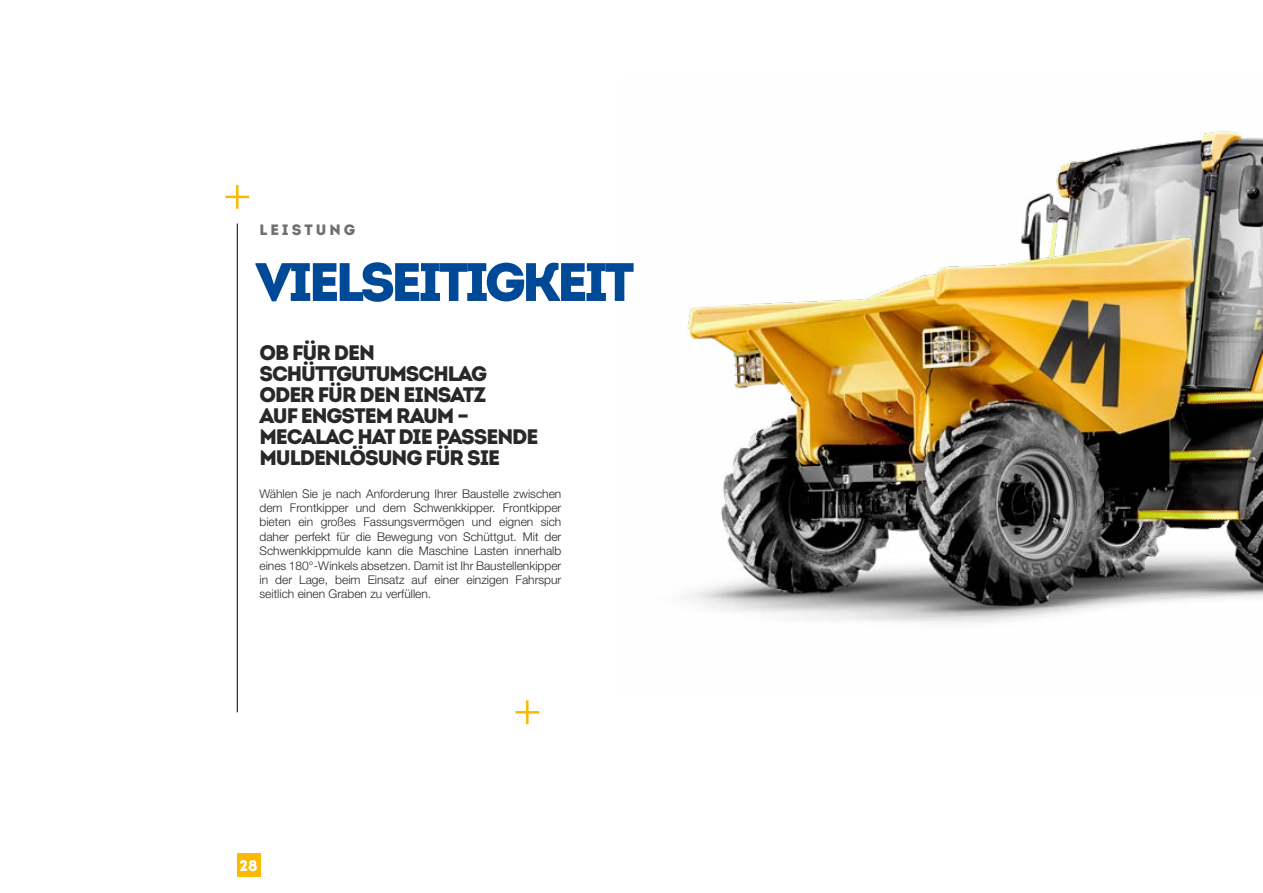
<style>
.page{position:relative;width:1263px;height:893px;background:#fff}
.page>*{position:absolute;margin:0;border:0;box-sizing:border-box;transform-origin:0 0}
.t1{font:900 54px "Intro";letter-spacing:-.075em;color:#004996}
.t2{font:900 21px/21px "Intro";letter-spacing:-.05em;color:#282827}
.t3{font:900 15.45px "Intro";color:#fff}
.t4{font:900 15px "Intro";letter-spacing:.2em;color:#706f6f}
.t5{font:300 12px/14.4px "Helvetica Neue LT Pro";color:#282827;text-align:justify}
</style>
<div class="page">
<img style="left:686px;top:131px;width:577px;height:492px">
<svg style="left:515px;top:700px;width:24px;height:24px"></svg>
<svg style="left:225px;top:185px;width:24px;height:24px"></svg>
<hr style="left:237px;top:223px;width:1px;height:489px;background:#000">
<div style="left:237px;top:853px;width:23px;height:23px;background:#fbba00"></div>
<p class="t4" style="left:259px;top:220px;width:97px">LEISTUNG</p>
<h1 class="t1" style="left:256px;top:246px;width:380px">VIELSEITIGKEIT</h1>
<h2 class="t2" style="left:259px;top:342px;width:280px">OB FÜR DEN<br>SCHÜTTGUTUMSCHLAG<br>ODER FÜR DEN EINSATZ<br>AUF ENGSTEM RAUM –<br>MECALAC HAT DIE PASSENDE<br>MULDENLÖSUNG FÜR SIE</h2>
<p class="t5" style="left:259px;top:486px;width:303px">Wählen Sie je nach Anforderung Ihrer Baustelle zwischen dem Frontkipper und dem Schwenkkipper. Frontkipper bieten ein großes Fassungsvermögen und eignen sich daher perfekt für die Bewegung von Schüttgut. Mit der Schwenkkippmulde kann die Maschine Lasten innerhalb eines 180°-Winkels absetzen. Damit ist Ihr Baustellenkipper in der Lage, beim Einsatz auf einer einzigen Fahrspur seitlich einen Graben zu verfüllen.</p>
<p class="t3" style="left:240px;top:855px;width:20px">28</p>
</div>
